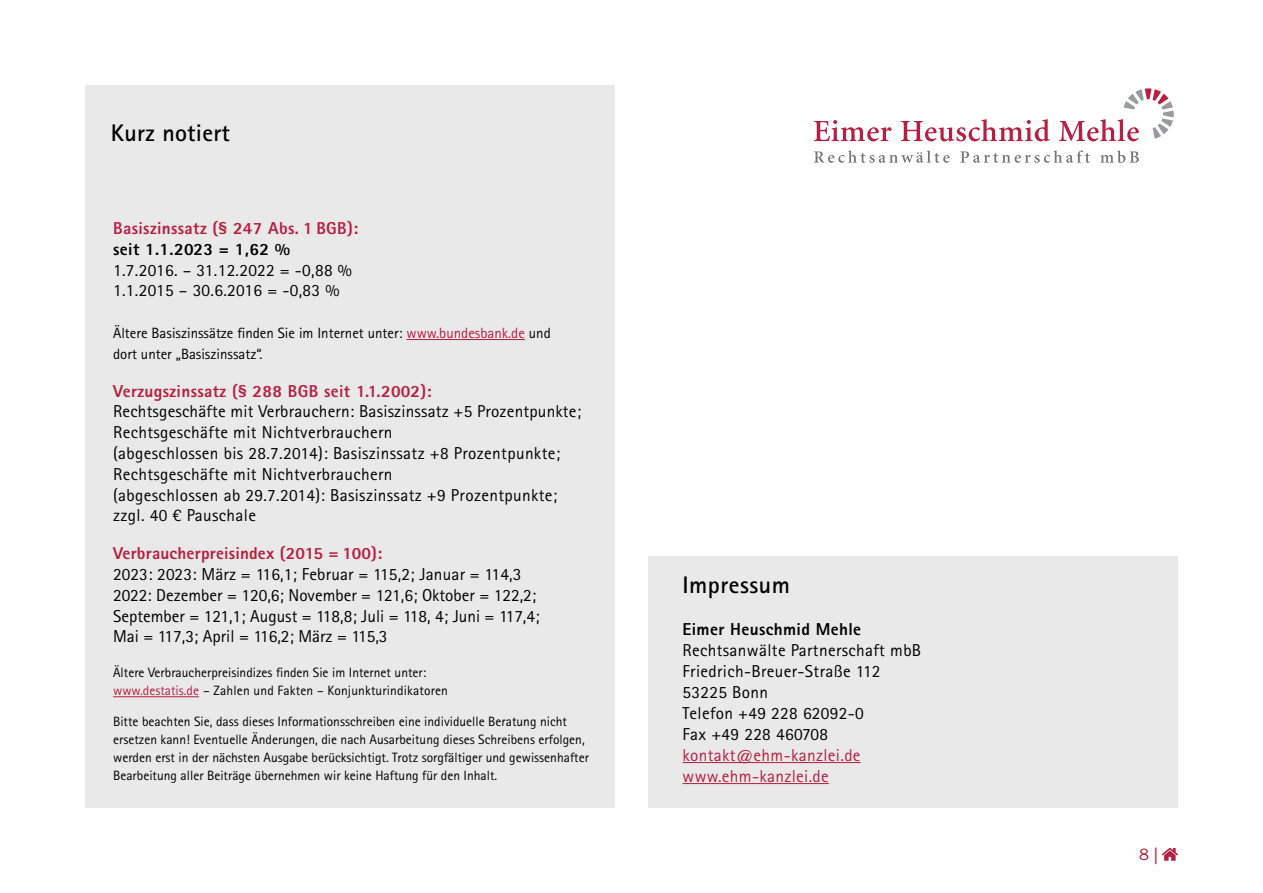
<style>
.page{position:relative;width:1263px;height:893px;background:#fff}
.page>*{position:absolute;margin:0;border:0;box-sizing:border-box;transform-origin:0 0}
.t1{font:700 24px "Rotis Sans Serif Std";letter-spacing:.01em;color:#000}
.t2{font:17.25px/20.9px "Rotis Sans Serif Std";letter-spacing:.02em;color:#000}
.t3{font:17.25px/20.9px "Rotis Sans Serif Std";color:#000}
.t4{font:800 17.25px "Rotis Sans Serif Std";letter-spacing:.02em;color:#b71e3f}
.t5{font:17.25px/21px "Rotis Sans Serif Std";letter-spacing:.02em;color:#b71e3f}
.t6{font:800 17.25px "Rotis Sans Serif Std";letter-spacing:.02em;color:#000}
.t7{font:16.5px "ITC Franklin Gothic Std";color:#b71e3f}
.t8{font:14.85px/20.9px "Rotis Sans Serif Std";color:#000}
.t9{font:13.5px/18px "Rotis Sans Serif Std";color:#000}
.s1{color:#b71e3f}
.s2{font-family:"News Gothic Std"}
</style>
<div class="page">
<svg style="left:1162px;top:848px;width:16px;height:13px"></svg>
<div style="left:85px;top:85px;width:529px;height:723px;background:#e9e9e9"></div>
<hr style="left:406px;top:339px;width:119px;height:1px;background:#b71e3f">
<hr style="left:113px;top:696px;width:86px;height:1px;background:#b71e3f">
<div style="left:648px;top:557px;width:530px;height:251px;background:#e9e9e9"></div>
<hr style="left:682px;top:762px;width:179px;height:1px;background:#b71e3f">
<hr style="left:682px;top:783px;width:147px;height:1px;background:#b71e3f">
<svg style="left:814px;top:120px;width:77px;height:21px"></svg>
<svg style="left:901px;top:119px;width:149px;height:22px"></svg>
<svg style="left:1059px;top:88px;width:115px;height:53px"></svg>
<svg style="left:814px;top:150px;width:136px;height:13px"></svg>
<svg style="left:960px;top:150px;width:130px;height:13px"></svg>
<svg style="left:1100px;top:150px;width:39px;height:13px"></svg>
<h1 class="t1" style="left:111px;top:118px;width:121px">Kurz notiert</h1>
<p class="t4" style="left:113px;top:217px;width:247px">Basiszinssatz (§ 247 Abs. 1 BGB):</p>
<p class="t6" style="left:113px;top:238px;width:178px">seit 1.1.2023 = 1,62 %</p>
<p class="t2" style="left:113px;top:259px;width:240px">1.7.2016. – 31.12.2022 = -0,88 %<br>1.1.2015 – 30.6.2016 = -0,83 %</p>
<p class="t8" style="left:113px;top:322px;width:439px">Ältere Basiszinssätze finden Sie im Internet unter: <span class="s1">www.bundesbank.de</span> und dort unter „Basiszinssatz“.</p>
<p class="t4" style="left:113px;top:380px;width:320px">Verzugszinssatz (§ 288 BGB seit 1.1.2002):</p>
<p class="t2" style="left:113px;top:401px;width:469px">Rechtsgeschäfte mit Verbrauchern: Basiszinssatz +5 Prozentpunkte; Rechtsgeschäfte mit Nichtverbrauchern<br>(abgeschlossen bis 28.7.2014): Basiszinssatz +8 Prozentpunkte; Rechtsgeschäfte mit Nichtverbrauchern<br>(abgeschlossen ab 29.7.2014): Basiszinssatz +9 Prozentpunkte; zzgl. 40 € Pauschale</p>
<p class="t4" style="left:113px;top:542px;width:271px">Verbraucherpreisindex (2015 = 100):</p>
<p class="t3" style="left:113px;top:564px;width:428px">2023: 2023: März = 116,1; Februar = 115,2; Januar = 114,3<br>2022: Dezember = 120,6; November = 121,6; Oktober = 122,2; September = 121,1; August = 118,8; Juli = 118, 4; Juni = 117,4; Mai = 117,3; April = 116,2; März = 115,3</p>
<p class="t9" style="left:113px;top:664px;width:336px">Ältere Verbraucherpreisindizes finden Sie im Internet unter: <span class="s1">www.destatis.de</span> – Zahlen und Fakten – Konjunkturindikatoren</p>
<p class="t9" style="left:113px;top:712px;width:477px">Bitte beachten Sie, dass dieses Informationsschreiben eine individuelle Beratung nicht ersetzen kann! Eventuelle Änderungen, die nach Ausarbeitung dieses Schreibens erfolgen, werden erst in der nächsten Ausgabe berücksichtigt. Trotz sorgfältiger und gewissenhafter Bearbeitung aller Beiträge übernehmen wir keine Haftung für den Inhalt.</p>
<h1 class="t1" style="left:682px;top:569px;width:109px">Impressum</h1>
<p class="t6" style="left:682px;top:618px;width:180px">Eimer Heuschmid Mehle</p>
<p class="t2" style="left:682px;top:639px;width:240px">Rechtsanwälte Partnerschaft mbB<br>Friedrich-Breuer-Straße 112<br>53225 Bonn<br>Telefon +49 228 62092-0<br>Fax +49 228 460708</p>
<p class="t5" style="left:682px;top:744px;width:180px">kontakt@ehm-kanzlei.de www.ehm-kanzlei.de</p>
<p class="t7" style="left:1139px;top:845px;width:20px">8 <span class="s2">|</span></p>
</div>
